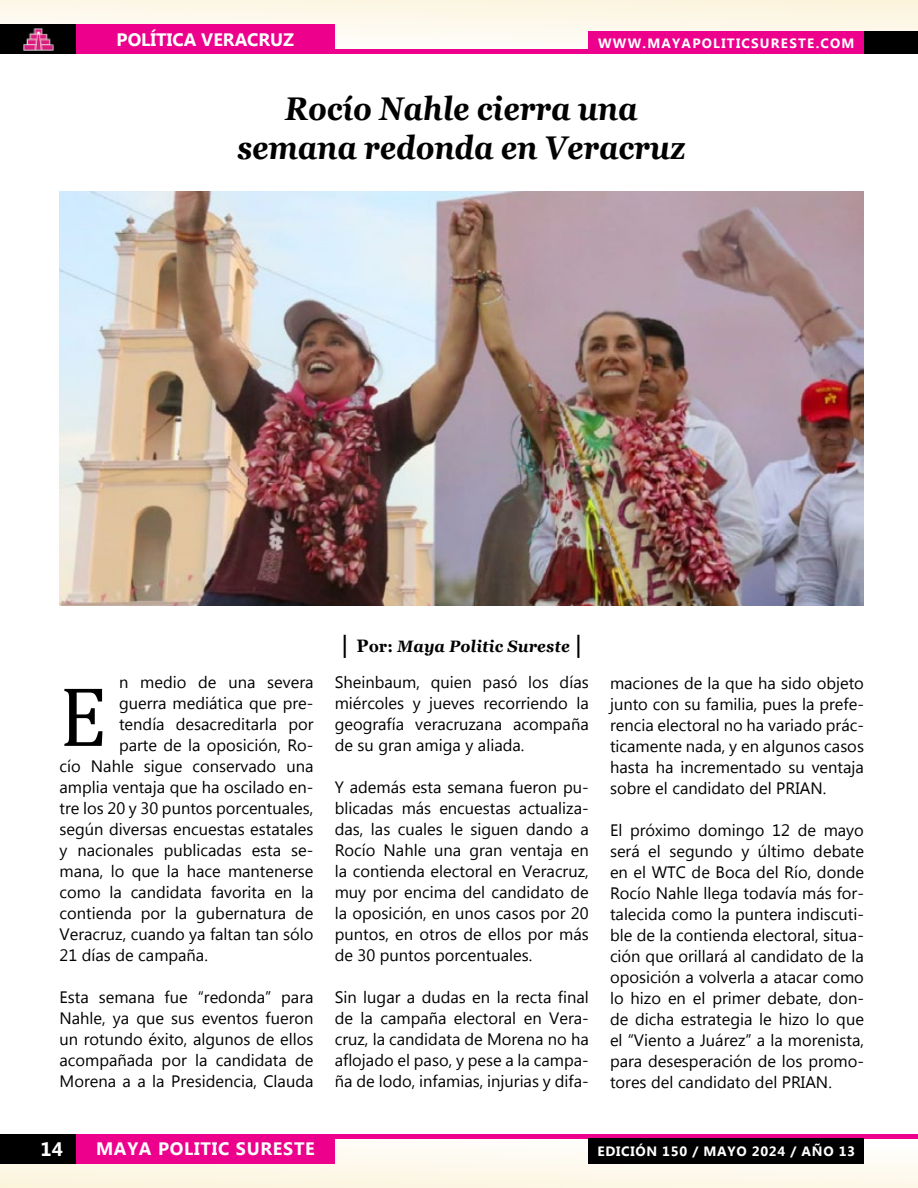
<style>
.page{position:relative;width:918px;height:1188px;background:#fff}
.page>*{position:absolute;margin:0;border:0;box-sizing:border-box;transform-origin:0 0}
.t1{font:85.5px "Cambria";color:#000;scale:.96 1}
.t2{font:italic 700 32.85px/39px "Georgia";color:#000;text-align:center;scale:.89 1}
.t3{font:700 19.5px "Myanmar Text";color:#fff}
.t4{font:700 18px "Myanmar Text";letter-spacing:.04em;color:#fff}
.t5{font:700 18px "Myanmar Text";color:#fff}
.t6{font:16.5px/21px "Myanmar Text";color:#000;text-align:justify}
.t7{font:italic 700 16.5px "Georgia";letter-spacing:.01em;color:#000;scale:.95 1}
.t8{font:700 13.5px "Myanmar Text";letter-spacing:.09em;color:#fff}
.t9{font:700 13.5px "Myanmar Text";letter-spacing:.05em;color:#fff}
.s1{font-style:normal;font-size:24.3px}
.s2{font-style:normal;font-size:18px}
.s3{font-style:normal}
</style>
<div class="page">
<svg style="left:0;top:0;width:917px;height:50px;fill:#fdf7e9"></svg>
<hr style="left:917px;top:0;width:1px;height:54px;background:#fcf3da">
<hr style="left:330px;top:50px;width:264px;height:4px;background:#ec008c">
<div style="left:0;top:24px;width:76px;height:30px;background:#000"></div>
<img style="left:23px;top:28px;width:31px;height:23px">
<div style="left:864px;top:32px;width:54px;height:22px;background:#000"></div>
<div style="left:76px;top:24px;width:259px;height:30px;background:#ec008c"></div>
<div style="left:589px;top:32px;width:275px;height:22px;background:#ec008c"></div>
<svg style="left:0;top:1138px;width:918px;height:50px;fill:#fdf8ea"></svg>
<div style="left:0;top:1134px;width:76px;height:30px;background:#000"></div>
<div style="left:76px;top:1134px;width:259px;height:30px;background:#ec008c"></div>
<hr style="left:332px;top:1134px;width:586px;height:4px;background:#ec008c">
<div style="left:589px;top:1138px;width:275px;height:26px;background:#000"></div>
<img style="left:60px;top:192px;width:804px;height:414px">
<p class="t5" style="left:117px;top:29px;width:179px">POLÍTICA VERACRUZ</p>
<p class="t8" style="left:598px;top:35px;width:258px">WWW.MAYAPOLITICSURESTE.COM</p>
<h2 class="t2" style="left:238px;top:89px;width:508px">Rocío Nahle cierra una semana redonda en Veracruz</h2>
<p class="t6" style="left:119px;top:672px;width:196px">n medio de una severa</p>
<p class="t6" style="left:119px;top:693px;width:196px">guerra mediática que pre-</p>
<p class="t6" style="left:119px;top:714px;width:196px">tendía desacreditarla por</p>
<p class="t6" style="left:119px;top:735px;width:196px">parte de la oposición, Ro-</p>
<p class="t6" style="left:60px;top:756px;width:256px">cío Nahle sigue conservado una</p>
<p class="t6" style="left:60px;top:777px;width:256px">amplia ventaja que ha oscilado en-</p>
<p class="t6" style="left:60px;top:798px;width:255px">tre los 20 y 30 puntos porcentuales,</p>
<p class="t6" style="left:60px;top:819px;width:256px">según diversas encuestas estatales</p>
<p class="t6" style="left:60px;top:840px;width:256px">y nacionales publicadas esta se-</p>
<p class="t6" style="left:60px;top:861px;width:256px">mana, lo que la hace mantenerse</p>
<p class="t6" style="left:60px;top:882px;width:256px">como la candidata favorita en la</p>
<p class="t6" style="left:60px;top:903px;width:255px">contienda por la gubernatura de</p>
<p class="t6" style="left:60px;top:924px;width:255px">Veracruz, cuando ya faltan tan sólo</p>
<p class="t6" style="left:60px;top:945px;width:150px">21 días de campaña.</p>
<p class="t6" style="left:60px;top:987px;width:255px">Esta semana fue “redonda” para Nahle, ya que sus eventos fueron un rotundo éxito, algunos de ellos acompañada por la candidata de Morena a a la Presidencia, Clauda</p>
<h1 class="t1" style="left:60px;top:666px;width:51px">E</h1>
<p class="t7" style="left:340px;top:635px;width:257px"><span class="s1">|</span> <span class="s2">P</span><span class="s3">or:</span> Maya Politic Sureste <span class="s1">|</span></p>
<p class="t6" style="left:335px;top:672px;width:255px">Sheinbaum, quien pasó los días miércoles y jueves recorriendo la geografía veracruzana acompaña de su gran amiga y aliada.</p>
<p class="t6" style="left:335px;top:777px;width:256px">Y además esta semana fueron pu&shy;blicadas más encuestas actualiza&shy;das, las cuales le siguen dando a Rocío Nahle una gran ventaja en la contienda electoral en Veracruz, muy por encima del candidato de la oposición, en unos casos por 20 puntos, en otros de ellos por más de 30 puntos porcentuales.</p>
<p class="t6" style="left:335px;top:987px;width:256px">Sin lugar a dudas en la recta final de la campaña electoral en Vera&shy;cruz, la candidata de Morena no ha aflojado el paso, y pese a la campa&shy;ña de lodo, infamias, injurias y difa-</p>
<p class="t6" style="left:610px;top:673px;width:256px">maciones de la que ha sido objeto junto con su familia, pues la prefe&shy;rencia electoral no ha variado prác&shy;ticamente nada, y en algunos casos hasta ha incrementado su ventaja sobre el candidato del PRIAN.</p>
<p class="t6" style="left:610px;top:820px;width:256px">El próximo domingo 12 de mayo será el segundo y último debate en el WTC de Boca del Río, donde Rocío Nahle llega todavía más for&shy;talecida como la puntera indiscuti&shy;ble de la contienda electoral, situa&shy;ción que orillará al candidato de la oposición a volverla a atacar como lo hizo en el primer debate, don&shy;de dicha estrategia le hizo lo que el “Viento a Juárez” a la morenista, para desesperación de los promo&shy;tores del candidato del PRIAN.</p>
<p class="t3" style="left:41px;top:1138px;width:24px">14</p>
<p class="t4" style="left:96px;top:1139px;width:220px">MAYA POLITIC SURESTE</p>
<p class="t9" style="left:598px;top:1144px;width:259px">EDICIÓN 150 / MAYO 2024 / AÑO 13</p>
</div>
